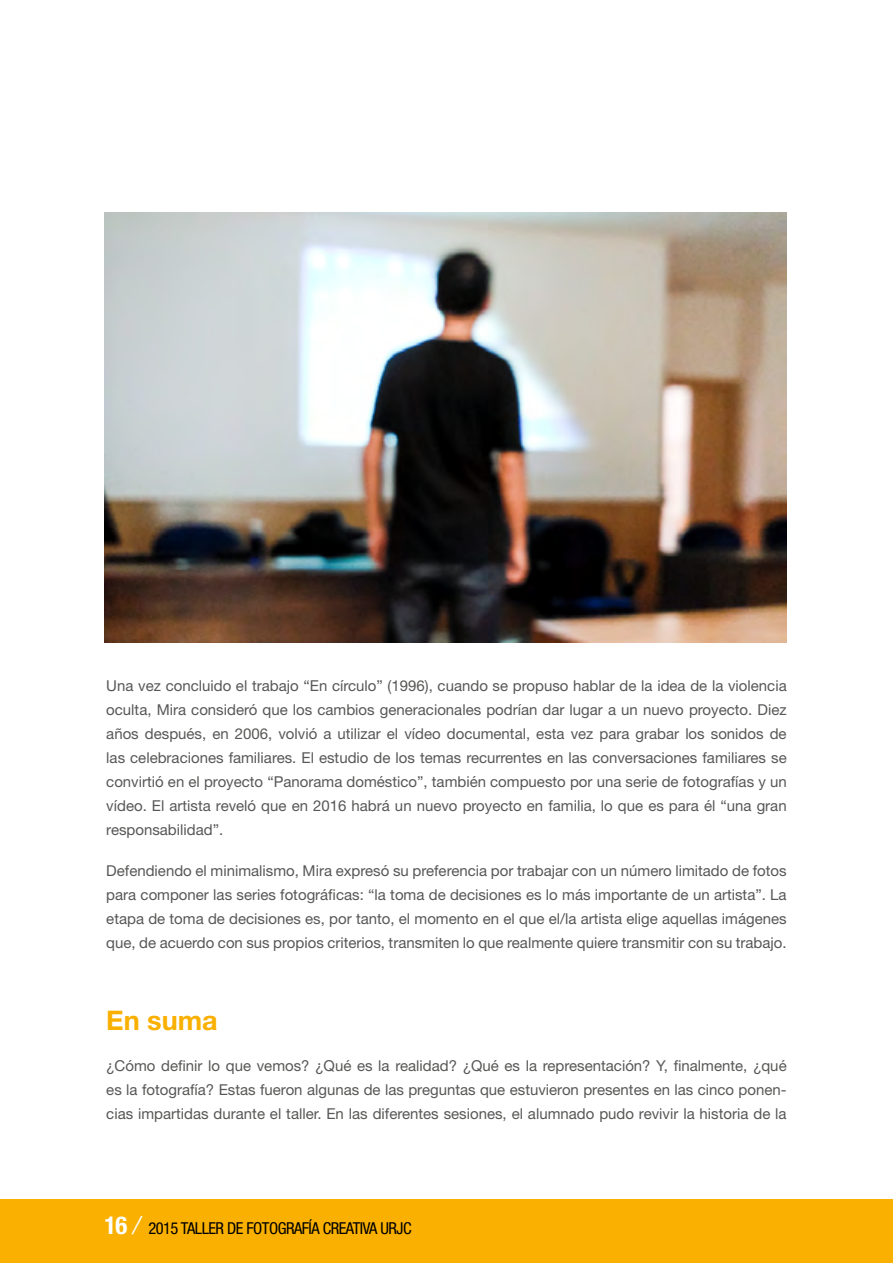
<style>
.page{position:relative;width:893px;height:1263px;background:#fff}
.page>*{position:absolute;margin:0;border:0;box-sizing:border-box;transform-origin:0 0}
.t1{font:700 27px "Helvetica Neue LT Std";color:#f9b000}
.t2{font:condensed 16.5px "Helvetica Neue LT Std";letter-spacing:-.03em;color:#000}
.t3{font:15px/24px "Helvetica Neue LT Std";color:#575756;text-align:justify}
.s1{font-weight:700;font-size:24.75px;color:#fff}
.s2{font-style:italic;font-size:24.75px;color:#fff}
</style>
<div class="page">
<div style="left:0;top:1199px;width:893px;height:64px;background:#f9b000"></div>
<img style="left:104px;top:213px;width:683px;height:429px">
<p class="t3" style="left:106px;top:673px;width:682px">Una vez concluido el trabajo “En círculo” (1996), cuando se propuso hablar de la idea de la violencia oculta, Mira consideró que los cambios generacionales podrían dar lugar a un nuevo proyecto. Diez años después, en 2006, volvió a utilizar el vídeo documental, esta vez para grabar los sonidos de las celebraciones familiares. El estudio de los temas recurrentes en las conversaciones familiares se convirtió en el proyecto “Panorama doméstico”, también compuesto por una serie de fotografías y un vídeo. El artista reveló que en 2016 habrá un nuevo proyecto en familia, lo que es para él “una gran responsabilidad”.</p>
<p class="t3" style="left:106px;top:859px;width:682px">Defendiendo el minimalismo, Mira expresó su preferencia por trabajar con un número limitado de fotos para componer las series fotográficas: “la toma de decisiones es lo más importante de un artista”. La etapa de toma de decisiones es, por tanto, el momento en el que el/la artista elige aquellas imágenes que, de acuerdo con sus propios criterios, transmiten lo que realmente quiere transmitir con su trabajo.</p>
<h1 class="t1" style="left:106px;top:1004px;width:113px">En suma</h1>
<p class="t3" style="left:106px;top:1054px;width:682px">¿Cómo definir lo que vemos? ¿Qué es la realidad? ¿Qué es la representación? Y, finalmente, ¿qué es la fotografía? Estas fueron algunas de las preguntas que estuvieron presentes en las cinco ponen&shy;cias impartidas durante el taller. En las diferentes sesiones, el alumnado pudo revivir la historia de la</p>
<p class="t2" style="left:104px;top:1218px;width:309px"><span class="s1">16</span> <span class="s2">/</span> 2015 TALLER DE FOTOGRAFÍA CREATIVA URJC</p>
</div>
